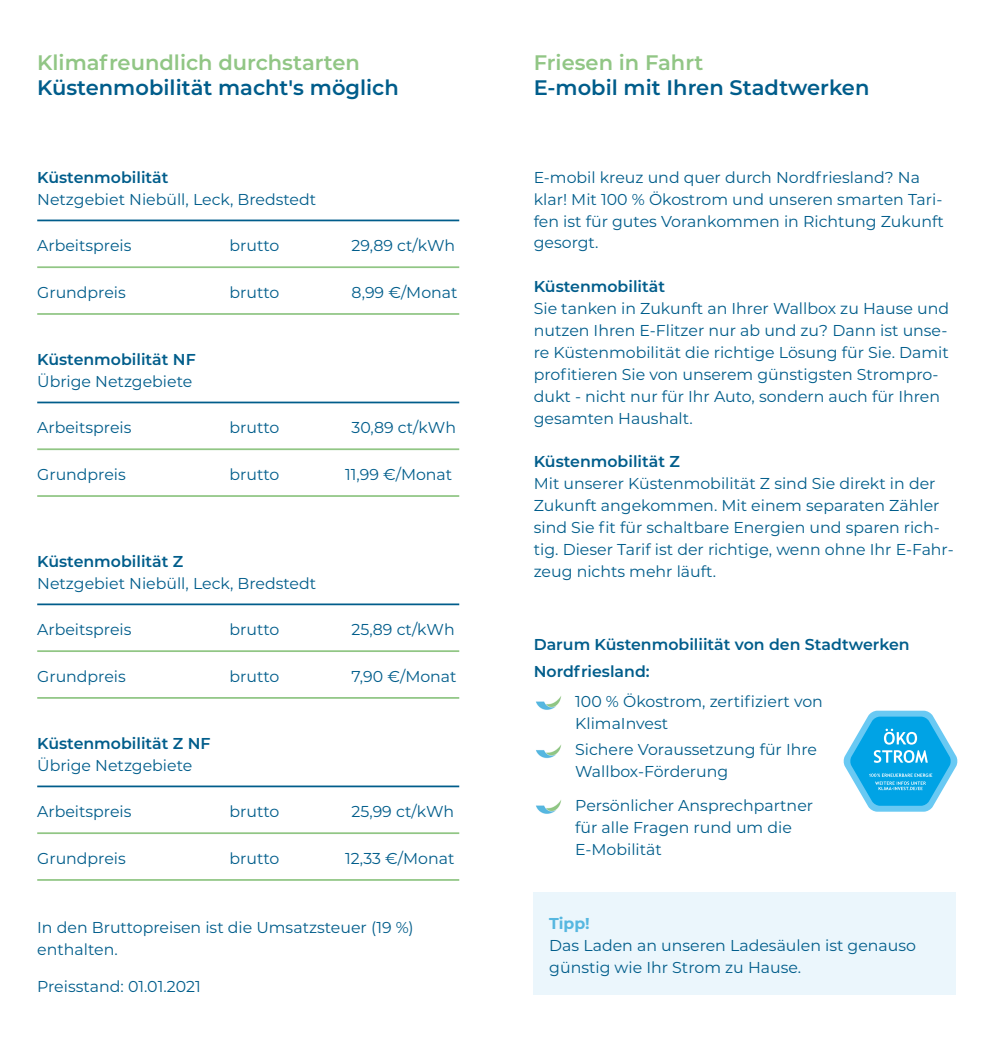
<style>
.page{position:relative;width:993px;height:1042px;background:#fff}
.page>*{position:absolute;margin:0;border:0;box-sizing:border-box;transform-origin:0 0}
.t1{font:600 21px "Montserrat";color:#005d8b}
.t2{font:600 21px "Montserrat";color:#91c685}
.t3{font:15.75px/21.9px "Montserrat";color:#005d8b}
.t4{font:600 15.75px/26.6px "Montserrat";color:#005d8b}
.t5{font:700 15.75px "Montserrat";color:#56b7e0}
</style>
<div class="page">
<div style="left:533px;top:891px;width:422px;height:103px;background:#ebf6fc"></div>
<img style="left:536px;top:745px;width:26px;height:14px">
<img style="left:536px;top:696px;width:26px;height:14px">
<img style="left:536px;top:800px;width:26px;height:14px">
<svg style="left:843px;top:711px;width:114px;height:100px"></svg>
<hr style="left:37px;top:266px;width:422px;height:2px;background:#91c685">
<hr style="left:37px;top:313px;width:422px;height:2px;background:#91c685">
<hr style="left:37px;top:220px;width:422px;height:1px;background:#005d8b">
<hr style="left:37px;top:448px;width:422px;height:2px;background:#91c685">
<hr style="left:37px;top:495px;width:422px;height:2px;background:#91c685">
<hr style="left:37px;top:402px;width:422px;height:1px;background:#005d8b">
<hr style="left:37px;top:650px;width:422px;height:2px;background:#91c685">
<hr style="left:37px;top:697px;width:422px;height:2px;background:#91c685">
<hr style="left:37px;top:603px;width:422px;height:2px;background:#005d8b">
<hr style="left:37px;top:832px;width:422px;height:2px;background:#91c685">
<hr style="left:37px;top:879px;width:422px;height:2px;background:#91c685">
<hr style="left:37px;top:785px;width:422px;height:2px;background:#005d8b">
<h1 class="t2" style="left:37px;top:48px;width:324px">Klimafreundlich durchstarten</h1>
<h1 class="t1" style="left:37px;top:73px;width:363px">Küstenmobilität macht's möglich</h1>
<p class="t4" style="left:37px;top:163px;width:133px">Küstenmobilität</p>
<p class="t3" style="left:37px;top:188px;width:280px">Netzgebiet Niebüll, Leck, Bredstedt</p>
<p class="t3" style="left:37px;top:234px;width:96px">Arbeitspreis</p>
<p class="t3" style="left:229px;top:234px;width:51px">brutto</p>
<p class="t3" style="left:351px;top:234px;width:105px">29,89 ct/kWh</p>
<p class="t3" style="left:37px;top:281px;width:90px">Grundpreis</p>
<p class="t3" style="left:229px;top:281px;width:51px">brutto</p>
<p class="t3" style="left:351px;top:281px;width:108px">8,99 €/Monat</p>
<p class="t4" style="left:37px;top:345px;width:160px">Küstenmobilität NF</p>
<p class="t3" style="left:37px;top:370px;width:156px">Übrige Netzgebiete</p>
<p class="t3" style="left:37px;top:416px;width:96px">Arbeitspreis</p>
<p class="t3" style="left:229px;top:416px;width:51px">brutto</p>
<p class="t3" style="left:351px;top:416px;width:106px">30,89 ct/kWh</p>
<p class="t3" style="left:37px;top:463px;width:90px">Grundpreis</p>
<p class="t3" style="left:229px;top:463px;width:51px">brutto</p>
<p class="t3" style="left:345px;top:463px;width:109px">11,99 €/Monat</p>
<p class="t4" style="left:37px;top:547px;width:148px">Küstenmobilität Z</p>
<p class="t3" style="left:37px;top:571px;width:280px">Netzgebiet Niebüll, Leck, Bredstedt</p>
<p class="t3" style="left:37px;top:618px;width:96px">Arbeitspreis</p>
<p class="t3" style="left:229px;top:618px;width:51px">brutto</p>
<p class="t3" style="left:351px;top:618px;width:105px">25,89 ct/kWh</p>
<p class="t3" style="left:37px;top:665px;width:90px">Grundpreis</p>
<p class="t3" style="left:229px;top:665px;width:51px">brutto</p>
<p class="t3" style="left:351px;top:665px;width:107px">7,90 €/Monat</p>
<p class="t4" style="left:37px;top:729px;width:175px">Küstenmobilität Z NF</p>
<p class="t3" style="left:37px;top:753px;width:156px">Übrige Netzgebiete</p>
<p class="t3" style="left:37px;top:800px;width:96px">Arbeitspreis</p>
<p class="t3" style="left:229px;top:800px;width:51px">brutto</p>
<p class="t3" style="left:351px;top:800px;width:104px">25,99 ct/kWh</p>
<p class="t3" style="left:37px;top:847px;width:90px">Grundpreis</p>
<p class="t3" style="left:229px;top:847px;width:51px">brutto</p>
<p class="t3" style="left:345px;top:847px;width:111px">12,33 €/Monat</p>
<p class="t3" style="left:37px;top:916px;width:378px">In den Bruttopreisen ist die Umsatzsteuer (19 %) enthalten.</p>
<p class="t3" style="left:37px;top:975px;width:165px">Preisstand: 01.01.2021</p>
<h1 class="t2" style="left:533px;top:48px;width:171px">Friesen in Fahrt</h1>
<h1 class="t1" style="left:533px;top:73px;width:337px">E-mobil mit Ihren Stadtwerken</h1>
<p class="t3" style="left:533px;top:166px;width:411px">E-mobil kreuz und quer durch Nordfriesland? Na klar! Mit 100 % Ökostrom und unseren smarten Tari&shy;fen ist für gutes Vorankommen in Richtung Zukunft gesorgt.</p>
<p class="t4" style="left:533px;top:273px;width:133px">Küstenmobilität</p>
<p class="t3" style="left:533px;top:297px;width:417px">Sie tanken in Zukunft an Ihrer Wallbox zu Hause und nutzen Ihren E-Flitzer nur ab und zu? Dann ist unse&shy;re Küstenmobilität die richtige Lösung für Sie. Damit profitieren Sie von unserem günstigsten Strompro&shy;dukt - nicht nur für Ihr Auto, sondern auch für Ihren gesamten Haushalt.</p>
<p class="t4" style="left:533px;top:448px;width:148px">Küstenmobilität Z</p>
<p class="t3" style="left:533px;top:472px;width:421px">Mit unserer Küstenmobilität Z sind Sie direkt in der Zukunft angekommen. Mit einem separaten Zähler sind Sie fit für schaltbare Energien und sparen rich&shy;tig. Dieser Tarif ist der richtige, wenn ohne Ihr E-Fahr&shy;zeug nichts mehr läuft.</p>
<p class="t4" style="left:533px;top:631px;width:377px">Darum Küstenmobiliität von den Stadtwerken<br>Nordfriesland:</p>
<p class="t3" style="left:575px;top:690px;width:249px">100 % Ökostrom, zertifiziert von<br>KlimaInvest</p>
<p class="t3" style="left:575px;top:738px;width:243px">Sichere Voraussetzung für Ihre<br>Wallbox-Förderung</p>
<p class="t3" style="left:575px;top:794px;width:239px">Persönlicher Ansprechpartner für alle Fragen rund um die<br>E-Mobilität</p>
<p class="t5" style="left:549px;top:912px;width:42px">Tipp!</p>
<p class="t3" style="left:549px;top:933px;width:368px">Das Laden an unseren Ladesäulen ist genauso günstig wie Ihr Strom zu Hause.</p>
</div>
